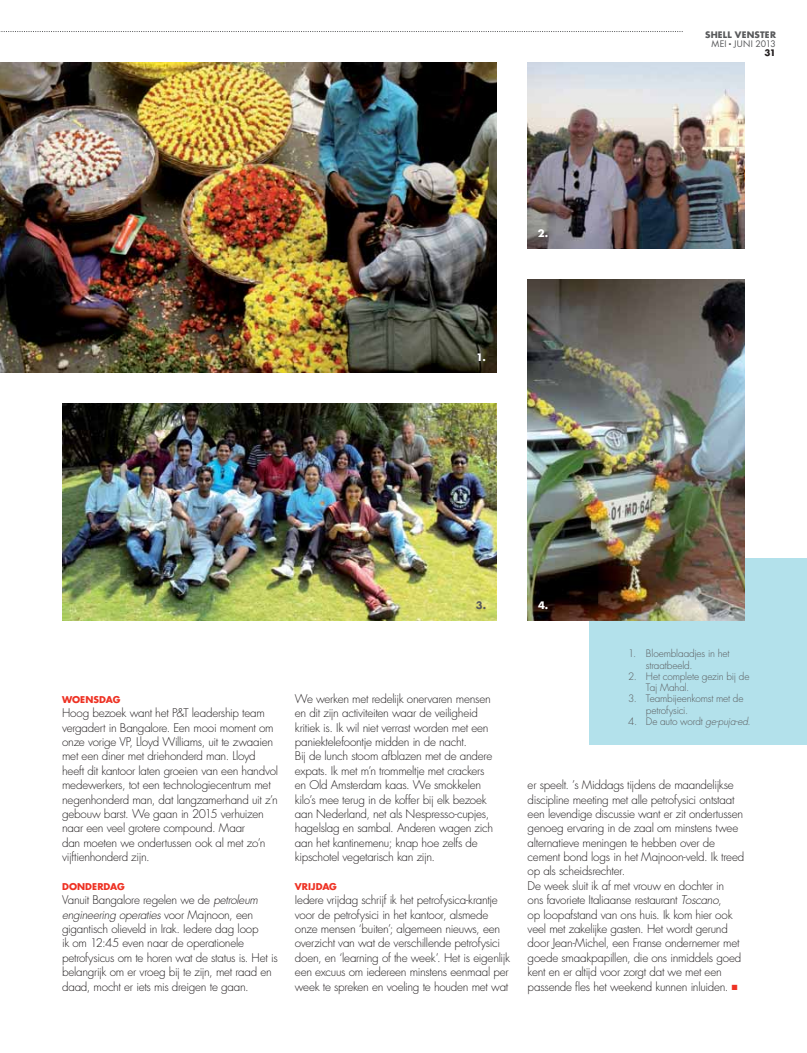
<style>
.page{position:relative;width:807px;height:1053px;background:#fff}
.page>*{position:absolute;margin:0;border:0;box-sizing:border-box;transform-origin:0 0}
.t1{font:300 11.62px/14.4px "Futura";letter-spacing:-.02em;color:#231f20}
.t2{font:300 10px/11.2px "Futura";letter-spacing:-.02em;color:#58595b}
.t3{font:700 10px "Futura";color:#fff}
.t4{font:700 10px "Futura";color:#58595b}
.t5{font:700 9.12px "Futura";letter-spacing:.005em;color:#ee3224}
.t6{font:700 8.75px "Futura";letter-spacing:.02em;color:#58595b}
.t7{font:8.75px "Futura";letter-spacing:.015em;color:#58595b}
.t8{font:700 8.75px "Futura";color:#231f20}
.s1{font-style:italic}
</style>
<div class="page">
<div style="left:589px;top:558px;width:217px;height:186px;background:#b3e1eb"></div>
<img style="left:0;top:62px;width:496px;height:310px">
<img style="left:527px;top:279px;width:217px;height:341px">
<img style="left:62px;top:403px;width:434px;height:217px">
<img style="left:527px;top:62px;width:217px;height:186px">
<svg style="left:0;top:31px;width:682px;height:1px"></svg>
<p class="t3" style="left:476px;top:351px;width:11px">1.</p>
<p class="t3" style="left:537px;top:227px;width:12px">2.</p>
<p class="t6" style="left:704px;top:30px;width:72px">SHELL VENSTER</p>
<p class="t7" style="left:711px;top:38px;width:66px">MEI JUNI 2013</p>
<p class="t8" style="left:764px;top:47px;width:13px">31</p>
<p class="t5" style="left:62px;top:694px;width:60px">WOENSDAG</p>
<p class="t1" style="left:62px;top:706px;width:217px">Hoog bezoek want het P&amp;T leadership team vergadert in Bangalore. Een mooi moment om onze vorige VP, Lloyd Williams, uit te zwaaien met een diner met driehonderd man. Lloyd heeft dit kantoor laten groeien van een handvol medewerkers, tot een technologiecentrum met negenhonderd man, dat langzamerhand uit z’n gebouw barst. We gaan in 2015 verhuizen naar een veel grotere compound. Maar<br>dan moeten we ondertussen ook al met zo’n vijftienhonderd zijn.</p>
<p class="t5" style="left:62px;top:881px;width:64px">DONDERDAG</p>
<p class="t1" style="left:62px;top:893px;width:217px">Vanuit Bangalore regelen we de <span class="s1">petroleum engineering operaties</span> voor Majnoon, een gigantisch olieveld in Irak. Iedere dag loop<br>ik om 12:45 even naar de operationele petrofysicus om te horen wat de status is. Het is belangrijk om er vroeg bij te zijn, met raad en daad, mocht er iets mis dreigen te gaan.</p>
<p class="t4" style="left:475px;top:599px;width:12px">3.</p>
<p class="t3" style="left:537px;top:599px;width:12px">4.</p>
<p class="t1" style="left:295px;top:692px;width:200px">We werken met redelijk onervaren mensen en dit zijn activiteiten waar de veiligheid kritiek is. Ik wil niet verrast worden met een paniektelefoontje midden in de nacht.<br>Bij de lunch stoom afblazen met de andere expats. Ik met m’n trommeltje met crackers en Old Amsterdam kaas. We smokkelen kilo’s mee terug in de koffer bij elk bezoek aan Nederland, net als Nespresso-cupjes, hagelslag en sambal. Anderen wagen zich aan het kantinemenu; knap hoe zelfs de kipschotel vegetarisch kan zijn.</p>
<p class="t5" style="left:295px;top:881px;width:44px">VRIJDAG</p>
<p class="t1" style="left:295px;top:893px;width:216px">Iedere vrijdag schrijf ik het petrofysica-krantje voor de petrofysici in het kantoor, alsmede onze mensen ‘buiten’; algemeen nieuws, een overzicht van wat de verschillende petrofysici doen, en ‘learning of the week’. Het is eigenlijk een excuus om iedereen minstens eenmaal per week te spreken en voeling te houden met wat</p>
<p class="t2" style="left:645px;top:649px;width:85px;text-indent:-18px">1. Bloemblaadjes in het straatbeeld.</p>
<p class="t2" style="left:645px;top:671px;width:105px;text-indent:-18px">2. Het complete gezin bij de<br>Taj Mahal.</p>
<p class="t2" style="left:645px;top:694px;width:99px;text-indent:-18px">3. Teambijeenkomst met de petrofysici.</p>
<p class="t2" style="left:628px;top:716px;width:124px">4. De auto wordt <span class="s1">ge-puja-ed.</span></p>
<p class="t1" style="left:527px;top:778px;width:218px">er speelt. ’s Middags tijdens de maandelijkse discipline meeting met alle petrofysici ontstaat een levendige discussie want er zit ondertussen genoeg ervaring in de zaal om minstens twee alternatieve meningen te hebben over de cement bond logs in het Majnoon-veld. Ik treed op als scheidsrechter.<br>De week sluit ik af met vrouw en dochter in<br>ons favoriete Italiaanse restaurant <span class="s1">Toscano</span>,<br>op loopafstand van ons huis. Ik kom hier ook veel met zakelijke gasten. Het wordt gerund door Jean-Michel, een Franse ondernemer met goede smaakpapillen, die ons inmiddels goed kent en er altijd voor zorgt dat we met een passende fles het weekend kunnen inluiden.</p>
</div>
